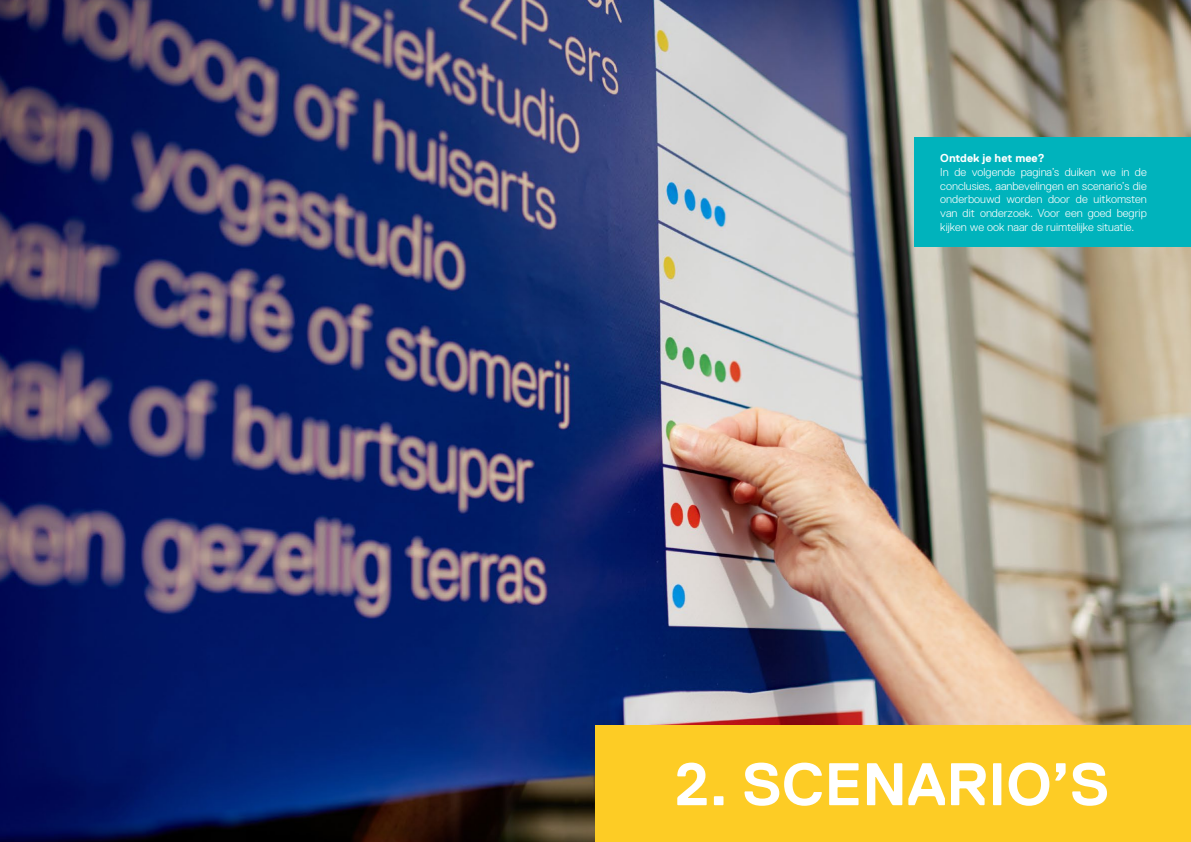
<style>
.page{position:relative;width:1191px;height:842px;background:#fff}
.page>*{position:absolute;margin:0;border:0;box-sizing:border-box;transform-origin:0 0}
.t1{font:700 60px "Replica";color:#fff}
.t2{font:300 11.5px/13.8px "Replica";color:#fff;text-align:justify}
.t3{font:700 11.5px "Replica";color:#fff}
</style>
<div class="page">
<img style="left:0;top:0;width:1191px;height:842px">
<div style="left:595px;top:725px;width:596px;height:117px;background:#fdcc25"></div>
<div style="left:914px;top:137px;width:277px;height:110px;background:#00b3bc"></div>
<p class="t3" style="left:940px;top:152px;width:106px">Ontdek je het mee?</p>
<p class="t2" style="left:940px;top:165px;width:208px">In de volgende pagina’s duiken we in de conclusies, aanbevelingen en scenario’s die onderbouwd worden door de uitkomsten van dit onderzoek. Voor een goed begrip kijken we ook naar de ruimtelijke situatie.</p>
<h1 class="t1" style="left:675px;top:751px;width:436px">2. SCENARIO’S</h1>
</div>
